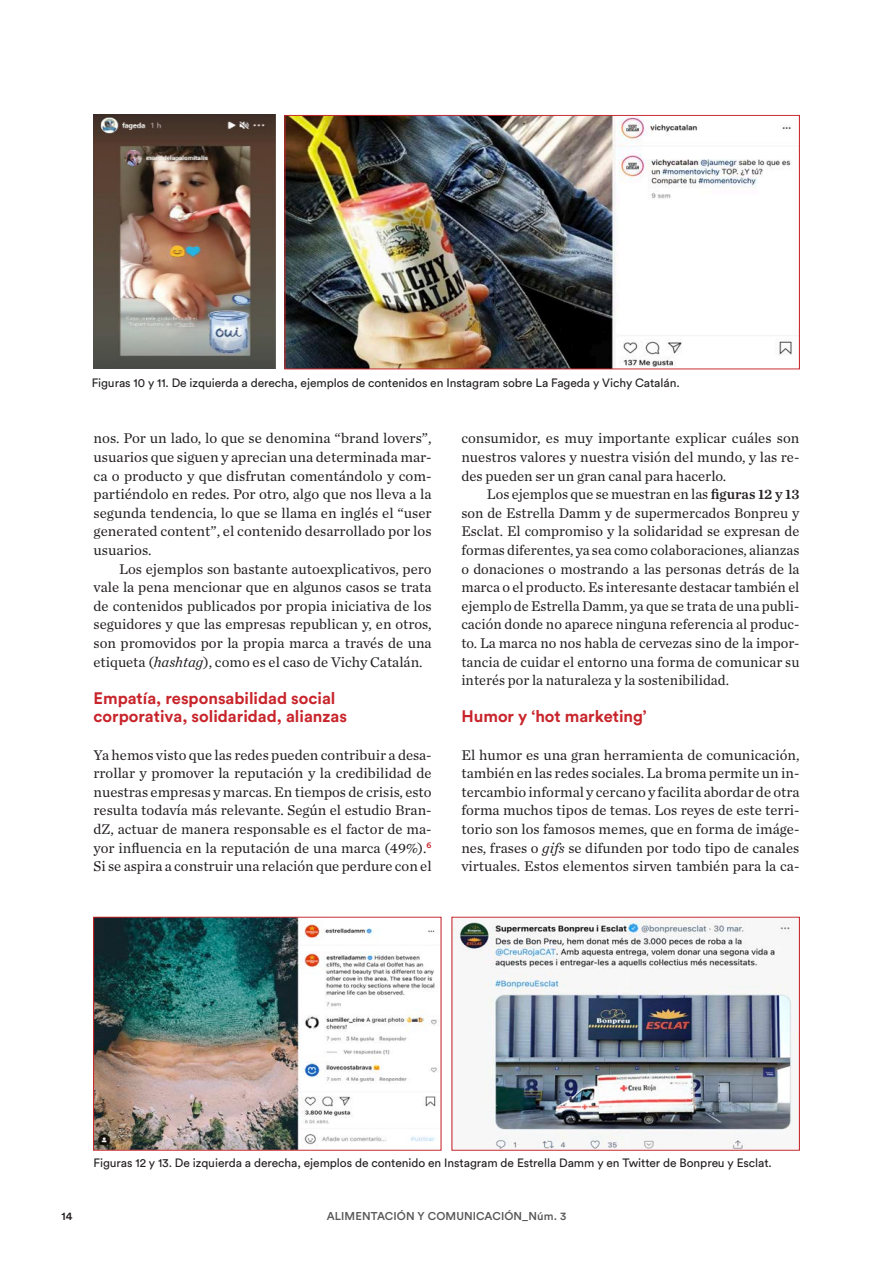
<style>
.page{position:relative;width:893px;height:1263px;background:#fff}
.page>*{position:absolute;margin:0;border:0;box-sizing:border-box;transform-origin:0 0}
.CAST_Secciones{font:700 16.5px "Circular Std";color:#c8242b}
.CAST_1r_Parrafo{font:14.7px/18.6px "Chronicle Text G1";color:#231f20;text-align:justify}
.CAST_Texto_seguido{font:14.7px/18.6px "Chronicle Text G1";color:#231f20;text-align:justify}
.CAST_Pié_Figura{font:12px "Circular Std";letter-spacing:-.005em;color:#231f20}
.t1{font:500 11.25px "Circular Std";letter-spacing:.01em;color:#57585a}
.t2{font:500 11.25px "Circular Std";color:#231f20}
.s1{font-style:italic}
.s2{font-family:"Chronicle Text G1 Semi"}
</style>
<div class="page">
<img style="left:93px;top:115px;width:183px;height:254px">
<img style="left:287px;top:117px;width:505px;height:250px">
<div style="left:285px;top:115px;width:514px;height:254px;border:1px solid #c8242b"></div>
<img style="left:96px;top:919px;width:342px;height:229px">
<img style="left:454px;top:919px;width:343px;height:229px">
<p class="CAST_Pié_Figura" style="left:92px;top:376px;width:590px">Figuras 10 y 11. De izquierda a derecha, ejemplos de contenidos en Instagram sobre La Fageda y Vichy Catalán.</p>
<p class="CAST_1r_Parrafo" style="left:94px;top:428px;width:340px">nos. Por un lado, lo que se denomina “brand lovers”, usuarios que siguen y aprecian una determinada mar&shy;ca o producto y que disfrutan comentándolo y com&shy;partiéndolo en redes. Por otro, algo que nos lleva a la segunda tendencia, lo que se llama en inglés el “user generated content”, el contenido desarrollado por los usuarios.</p>
<p class="CAST_Texto_seguido" style="left:94px;top:559px;width:340px;text-indent:26px">Los ejemplos son bastante autoexplicativos, pero vale la pena mencionar que en algunos casos se trata de contenidos publicados por propia iniciativa de los seguidores y que las empresas republican y, en otros, son promovidos por la propia marca a través de una etiqueta (<span class="s1">hashtag</span>), como es el caso de Vichy Catalán.</p>
<p class="CAST_Secciones" style="left:94px;top:687px;width:243px">Empatía, responsabilidad social</p>
<p class="CAST_Secciones" style="left:94px;top:706px;width:255px">corporativa, solidaridad, alianzas</p>
<p class="CAST_1r_Parrafo" style="left:94px;top:745px;width:340px">Ya hemos visto que las redes pueden contribuir a desa&shy;rrollar y promover la reputación y la credibilidad de nuestras empresas y marcas. En tiempos de crisis, esto resulta todavía más relevante. Según el estudio Bran&shy;dZ, actuar de manera responsable es el factor de ma&shy;yor influencia en la reputación de una marca (49%).<sup>6<br></sup>Si se aspira a construir una relación que perdure con el</p>
<p class="CAST_1r_Parrafo" style="left:461px;top:428px;width:340px">consumidor, es muy importante explicar cuáles son nuestros valores y nuestra visión del mundo, y las re&shy;des pueden ser un gran canal para hacerlo.</p>
<p class="CAST_Texto_seguido" style="left:461px;top:484px;width:340px;text-indent:26px">Los ejemplos que se muestran en las <span class="s2">figuras 12 y 13 </span>son de Estrella Damm y de supermercados Bonpreu y Esclat. El compromiso y la solidaridad se expresan de formas diferentes, ya sea como colaboraciones, alianzas o donaciones o mostrando a las personas detrás de la marca o el producto. Es interesante destacar también el ejemplo de Estrella Damm, ya que se trata de una publi&shy;cación donde no aparece ninguna referencia al produc&shy;to. La marca no nos habla de cervezas sino de la impor&shy;tancia de cuidar el entorno una forma de comunicar su interés por la naturaleza y la sostenibilidad.</p>
<p class="CAST_Secciones" style="left:461px;top:706px;width:187px">Humor y ‘hot marketing’</p>
<p class="CAST_1r_Parrafo" style="left:461px;top:745px;width:340px">El humor es una gran herramienta de comunicación, también en las redes sociales. La broma permite un in&shy;tercambio informal y cercano y facilita abordar de otra forma muchos tipos de temas. Los reyes de este terri&shy;torio son los famosos memes, que en forma de imáge&shy;nes, frases o <span class="s1">gifs</span> se difunden por todo tipo de canales virtuales. Estos elementos sirven también para la ca-</p>
<p class="CAST_Pié_Figura" style="left:94px;top:1156px;width:680px">Figuras 12 y 13. De izquierda a derecha, ejemplos de contenido en Instagram de Estrella Damm y en Twitter de Bonpreu y Esclat.</p>
<p class="t2" style="left:61px;top:1209px;width:12px">14</p>
<p class="t1" style="left:327px;top:1209px;width:241px">ALIMENTACIÓN Y COMUNICACIÓN_Núm. 3</p>
</div>
